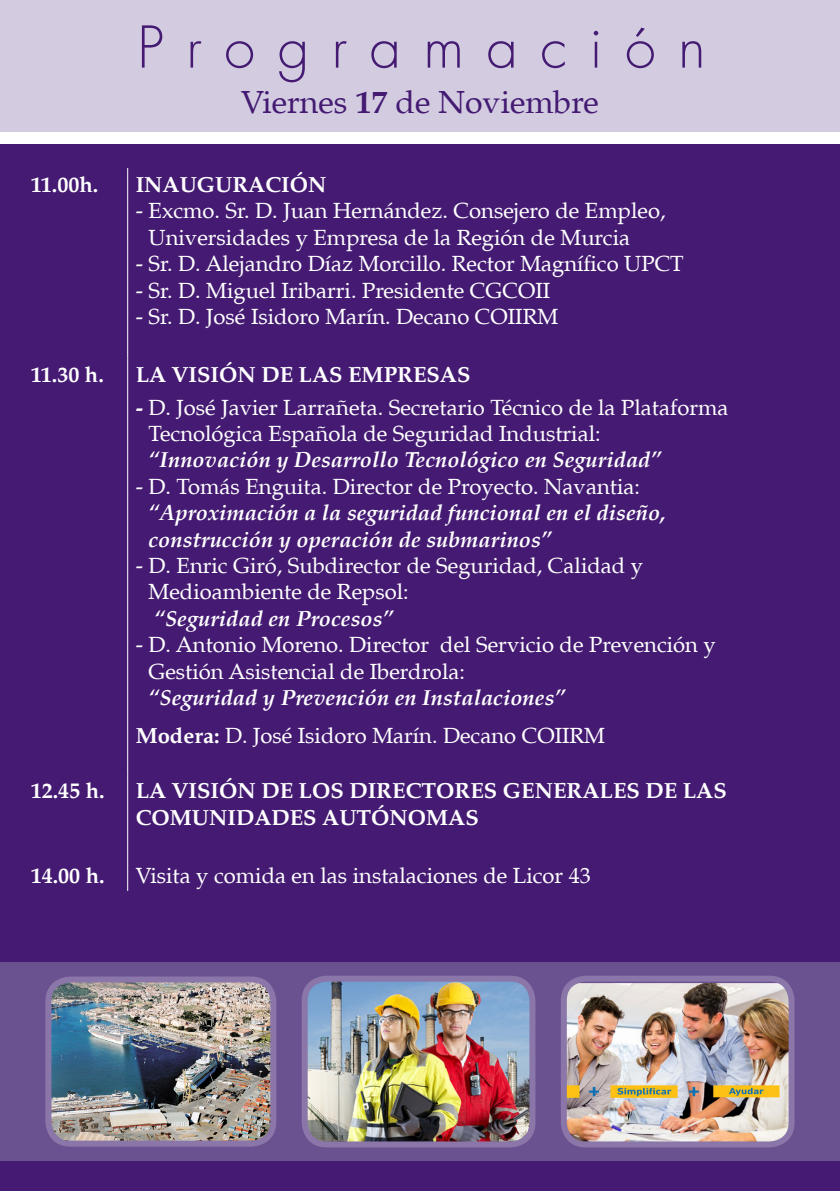
<style>
.page{position:relative;width:840px;height:1191px;background:#fff}
.page>*{position:absolute;margin:0;border:0;box-sizing:border-box;transform-origin:0 0}
.t1{font:300 56px "Futura";letter-spacing:.4em;color:#441a72}
.t2{font:32px "Palatino LT";color:#441a72}
.t3{font:22px/26.4px "Palatino LT";color:#fff}
.t4{font:italic 700 22px/26.4px "Palatino LT";color:#fff}
.t5{font:700 22px/26.4px "Palatino LT";color:#fff}
.s1{font-weight:700}
.s2{font-weight:700;font-style:italic}
.s3{font-weight:400;font-style:normal}
</style>
<div class="page">
<div style="left:0;top:145px;width:839px;height:1046px;background:#441a72"></div>
<div style="left:0;top:0;width:839px;height:132px;background:#d3cce1"></div>
<div style="left:0;top:962px;width:839px;height:198px;background:#6a518f"></div>
<img style="left:52px;top:983px;width:220px;height:156px">
<div style="left:45px;top:976px;width:231px;height:170px;border:6px solid #8a76a9;border-radius:22px"></div>
<img style="left:567px;top:983px;width:223px;height:157px">
<div style="left:560px;top:975px;width:234px;height:172px;border:6px solid #8a76a9;border-radius:22px"></div>
<img style="left:308px;top:982px;width:223px;height:158px">
<div style="left:301px;top:975px;width:234px;height:172px;border:6px solid #8a76a9;border-radius:22px"></div>
<hr style="left:127px;top:168px;width:1px;height:190px;background:#fff">
<hr style="left:127px;top:358px;width:1px;height:416px;background:#fff">
<hr style="left:127px;top:774px;width:1px;height:85px;background:#fff">
<hr style="left:127px;top:859px;width:1px;height:32px;background:#fff">
<p class="t1" style="left:137px;top:11px;width:569px">Programación</p>
<p class="t2" style="left:241px;top:83px;width:359px">Viernes <span class="s1">17</span> de Noviembre</p>
<p class="t5" style="left:31px;top:172px;width:69px">11.00h.</p>
<p class="t5" style="left:136px;top:172px;width:192px">INAUGURACIÓN</p>
<p class="t3" style="left:148px;top:198px;width:518px;text-indent:-13px">- Excmo. Sr. D. Juan Hernández. Consejero de Empleo,<br>Universidades y Empresa de la Región de Murcia</p>
<p class="t3" style="left:136px;top:251px;width:549px">- Sr. D. Alejandro Díaz Morcillo. Rector Magnífico UPCT</p>
<p class="t3" style="left:136px;top:277px;width:416px">- Sr. D. Miguel Iribarri. Presidente CGCOII</p>
<p class="t3" style="left:136px;top:304px;width:424px">- Sr. D. José Isidoro Marín. Decano COIIRM</p>
<p class="t5" style="left:31px;top:362px;width:75px">11.30 h.</p>
<p class="t5" style="left:136px;top:362px;width:336px">LA VISIÓN DE LAS EMPRESAS</p>
<p class="t3" style="left:148px;top:394px;width:581px;text-indent:-13px"><span class="s1">-</span> D. José Javier Larrañeta. Secretario Técnico de la Plataforma<br>Tecnológica Española de Seguridad Industrial:<br><span class="s2">“Innovación y Desarrollo Tecnológico en Seguridad”</span></p>
<p class="t4" style="left:148px;top:473px;width:518px;text-indent:-13px"><span class="s3">- D. Tomás Enguita. Director de Proyecto. Navantia: </span>“Aproximación a la seguridad funcional en el diseño, construcción y operación de submarinos”</p>
<p class="t3" style="left:148px;top:553px;width:495px;text-indent:-13px">- D. Enric Giró, Subdirector de Seguridad, Calidad y<br>Medioambiente de Repsol:<br><span class="s2">“Seguridad en Procesos”</span></p>
<p class="t3" style="left:148px;top:632px;width:568px;text-indent:-13px">- D. Antonio Moreno. Director del Servicio de Prevención y<br>Gestión Asistencial de Iberdrola:<br><span class="s2">“Seguridad y Prevención en Instalaciones”</span></p>
<p class="t3" style="left:136px;top:722px;width:470px"><span class="s1">Modera:</span> D. José Isidoro Marín. Decano COIIRM</p>
<p class="t5" style="left:31px;top:777px;width:75px">12.45 h.</p>
<p class="t5" style="left:136px;top:777px;width:592px">LA VISIÓN DE LOS DIRECTORES GENERALES DE LAS<br>COMUNIDADES AUTÓNOMAS</p>
<p class="t5" style="left:31px;top:862px;width:75px">14.00 h.</p>
<p class="t3" style="left:136px;top:862px;width:456px">Visita y comida en las instalaciones de Licor 43</p>
</div>
